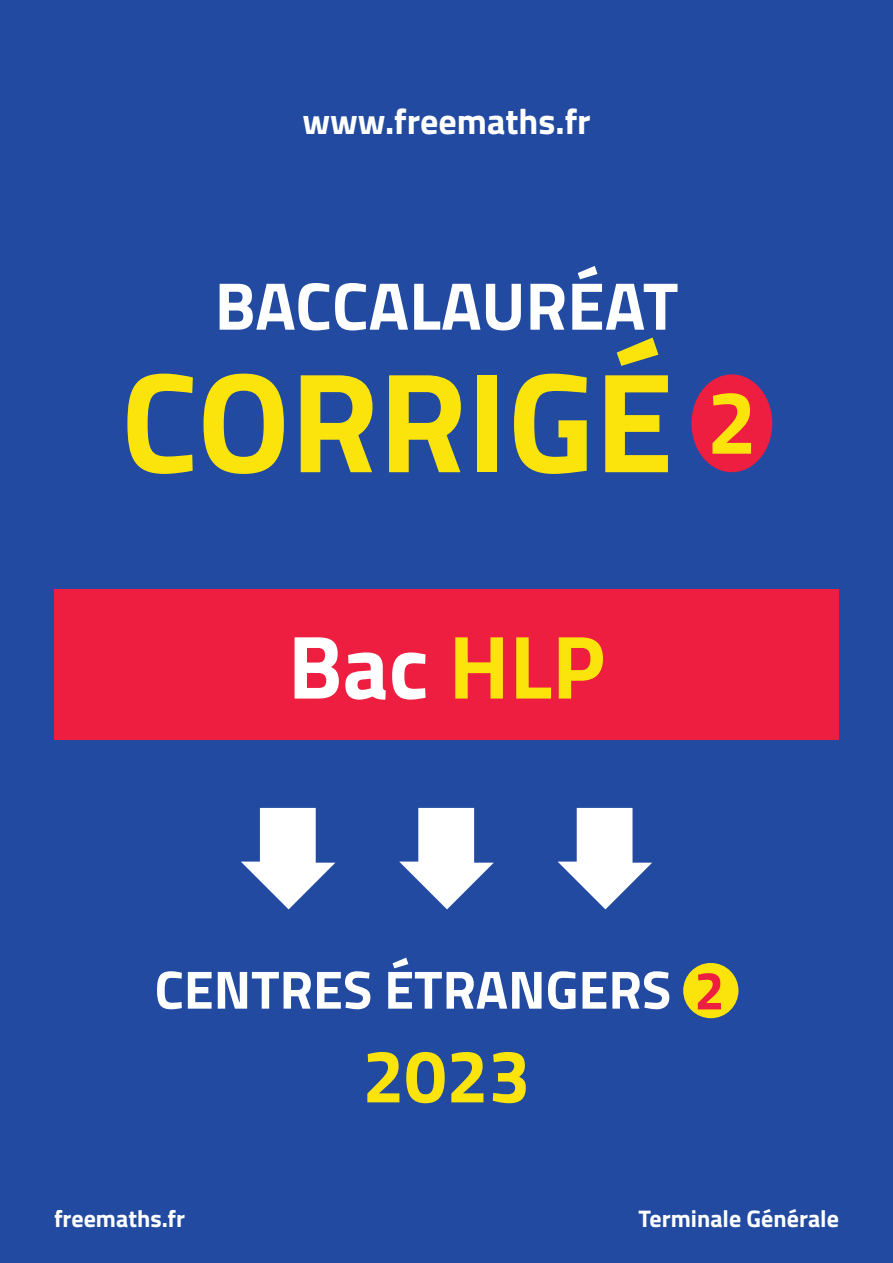
<style>
.page{position:relative;width:893px;height:1263px;background:#214aa0}
.page>*{position:absolute;margin:0;border:0;box-sizing:border-box;transform-origin:0 0}
.t1{font:700 142.5px "Titillium";color:#fbe30c}
.t2{font:700 90px "Titillium";color:#fff}
.t3{font:700 75px "Titillium";color:#fbe30c}
.t4{font:700 67.5px "Titillium";color:#fff}
.t5{font:700 54px "Titillium";color:#fff}
.t6{font:700 36px "Titillium";color:#fff}
.t7{font:700 24px "Titillium";color:#fff}
.s1{font-size:90px}
.s2{color:#fbe30c}
.s3{color:#ed1e40}
</style>
<div class="page">
<div style="left:691px;top:374px;width:81px;height:98px;background:#ed1e40;border-radius:50%"></div>
<svg style="left:241px;top:808px;width:94px;height:101px"></svg>
<svg style="left:399px;top:808px;width:95px;height:101px"></svg>
<svg style="left:558px;top:808px;width:94px;height:101px"></svg>
<div style="left:54px;top:589px;width:785px;height:151px;background:#ed1e40"></div>
<div style="left:683px;top:963px;width:55px;height:55px;background:#fbe30c;border-radius:50%"></div>
<h3 class="t6" style="left:302px;top:94px;width:290px">www.freemaths.fr</h3>
<h3 class="t4" style="left:215px;top:254px;width:465px">BACCALAURÉAT</h3>
<h1 class="t1" style="left:121px;top:313px;width:638px">CORRIGÉ <span class="s1">2</span></h1>
<h2 class="t2" style="left:288px;top:598px;width:319px">Bac <span class="s2">HLP</span></h2>
<p class="t5" style="left:154px;top:948px;width:572px">CENTRES ÉTRANGERS <span class="s3">2</span></p>
<h3 class="t3" style="left:362px;top:1019px;width:169px">2023</h3>
<p class="t7" style="left:54px;top:1200px;width:133px">freemaths.fr</p>
<p class="t7" style="left:639px;top:1200px;width:202px">Terminale Générale</p>
</div>
